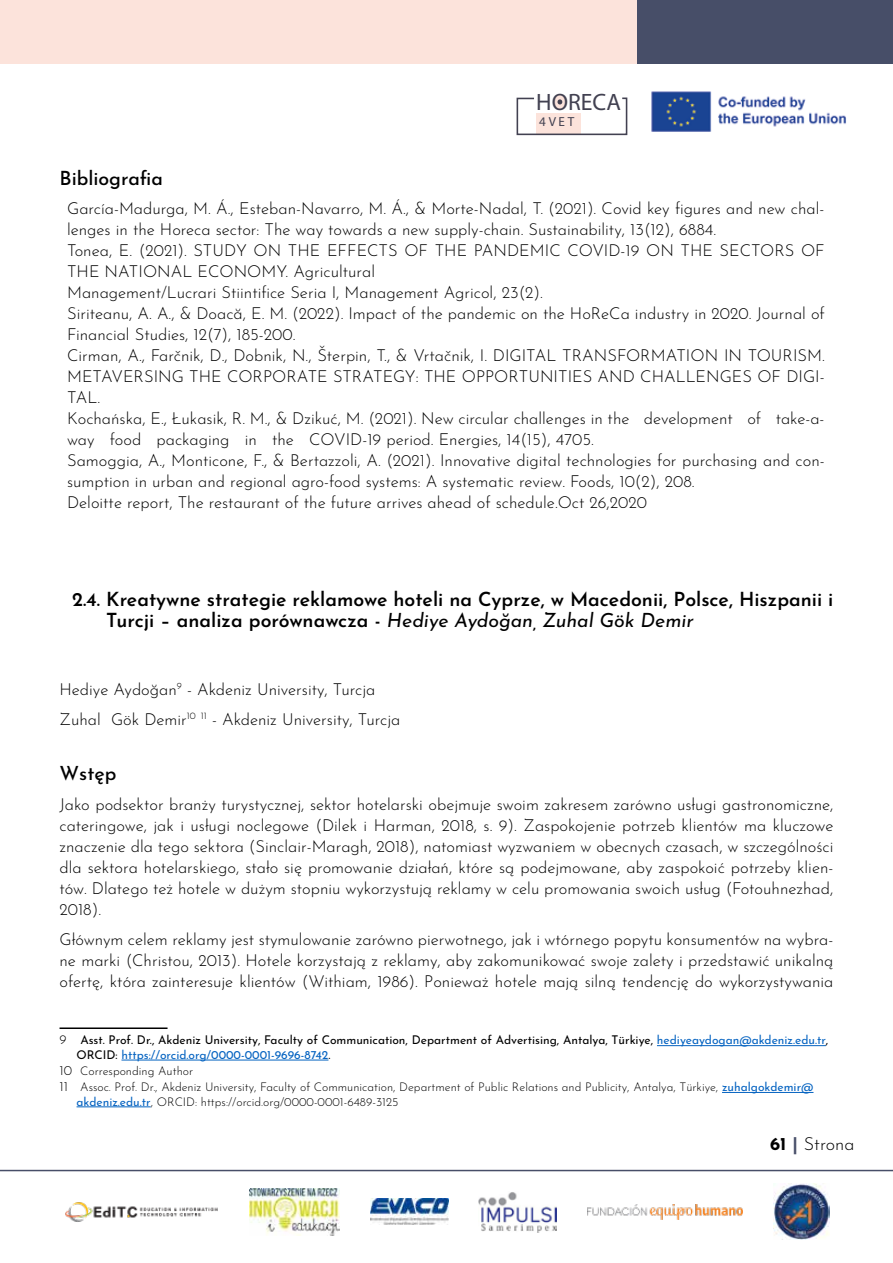
<style>
.page{position:relative;width:893px;height:1263px;background:#fff}
.page>*{position:absolute;margin:0;border:0;box-sizing:border-box;transform-origin:0 0}
.t1{font:600 23.7px "Josefin Sans";color:#424151}
.t2{font:600 19.5px/21px "Josefin Sans";color:#000}
.t3{font:500 19.5px "Josefin Sans";color:#000}
.t4{font:300 18px "Josefin Sans";color:#000}
.t5{font:300 16.5px/21px "Josefin Sans";color:#000}
.t6{font:300 13.2px "Josefin Sans";color:#424151}
.t7{font:300 12px/16.2px "Josefin Sans";color:#000}
.t8{font:12px/14.4px "Josefin Sans";color:#000}
.s1{font-weight:400;font-style:italic}
.s2{font-weight:300;font-size:13.5px}
.s3{color:#0563c1}
.s4{font-size:13.5px}
.s5{font-weight:400;color:#0563c1}
.s6{font-weight:700}
.s7{font-weight:700;color:#474e68}
</style>
<div class="page">
<div style="left:0;top:0;width:893px;height:64px;background:#fce3db"></div>
<div style="left:638px;top:0;width:255px;height:64px;background:#474e68"></div>
<div style="left:553px;top:95px;width:14px;height:14px;background:#fce3db;border-radius:50%"></div>
<svg style="left:516px;top:97px;width:112px;height:39px"></svg>
<img style="left:65px;top:1202px;width:153px;height:20px">
<img style="left:587px;top:1204px;width:155px;height:15px">
<img style="left:479px;top:1192px;width:77px;height:40px">
<img style="left:370px;top:1199px;width:78px;height:26px">
<img style="left:250px;top:1188px;width:90px;height:47px">
<img style="left:773px;top:1184px;width:56px;height:56px">
<hr style="left:0;top:1170px;width:893px;height:1px;background:#474e68">
<hr style="left:0;top:0;width:1px;height:64px;background:#474e68">
<img style="left:651px;top:91px;width:195px;height:41px">
<hr style="left:60px;top:1027px;width:108px;height:2px;background:#000">
<hr style="left:657px;top:1045px;width:169px;height:1px;background:#0563c1">
<hr style="left:121px;top:1060px;width:207px;height:1px;background:#0563c1">
<hr style="left:722px;top:1092px;width:91px;height:1px;background:#0563c1">
<hr style="left:77px;top:1106px;width:74px;height:1px;background:#0563c1">
<h1 class="t1" style="left:536px;top:87px;width:86px">HORECA</h1>
<p class="t6" style="left:539px;top:113px;width:37px">4VET</p>
<p class="t3" style="left:60px;top:163px;width:105px">Bibliografia</p>
<p class="t5" style="left:67px;top:197px;width:759px">García-Madurga, M. Á., Esteban-Navarro, M. Á., &amp; Morte-Nadal, T. (2021). Covid key figures and new chal&shy;lenges in the Horeca sector: The way towards a new supply-chain. Sustainability, 13(12), 6884.<br>Tonea, E. (2021). STUDY ON THE EFFECTS OF THE PANDEMIC COVID-19 ON THE SECTORS OF THE NATIONAL ECONOMY. Agricultural<br>Management/Lucrari Stiintifice Seria I, Management Agricol, 23(2).<br>Siriteanu, A. A., &amp; Doacă, E. M. (2022). Impact of the pandemic on the HoReCa industry in 2020. Journal of Financial Studies, 12(7), 185-200.<br>Cirman, A., Farčnik, D., Dobnik, N., Šterpin, T., &amp; Vrtačnik, I. DIGITAL TRANSFORMATION IN TOURISM.<br>METAVERSING THE CORPORATE STRATEGY: THE OPPORTUNITIES AND CHALLENGES OF DIGI-TAL.<br>Kochańska, E., Łukasik, R. M., &amp; Dzikuć, M. (2021). New circular challenges in the development of take-a&shy;way food packaging in the COVID-19 period. Energies, 14(15), 4705.<br>Samoggia, A., Monticone, F., &amp; Bertazzoli, A. (2021). Innovative digital technologies for purchasing and con&shy;sumption in urban and regional agro-food systems: A systematic review. Foods, 10(2), 208.<br>Deloitte report, The restaurant of the future arrives ahead of schedule.Oct 26,2020</p>
<p class="t2" style="left:106px;top:587px;width:729px;text-indent:-34px">2.4. Kreatywne strategie reklamowe hoteli na Cyprze, w Macedonii, Polsce, Hiszpanii i<br>Turcji – analiza porównawcza - <span class="s1">Hediye Aydoğan, Zuhal Gök Demir</span></p>
<p class="t5" style="left:60px;top:673px;width:342px;line-height:30px">Hediye Aydoğan<sup>9</sup> - Akdeniz University, Turcja<br>Zuhal Gök Demir<sup>10</sup> <sup>11</sup> - Akdeniz University, Turcja</p>
<p class="t3" style="left:60px;top:759px;width:58px">Wstęp</p>
<p class="t5" style="left:60px;top:792px;width:775px;text-align:justify">Jako podsektor branży turystycznej, sektor hotelarski obejmuje swoim zakresem zarówno usługi gastronomiczne, cateringowe, jak i usługi noclegowe (Dilek i Harman, 2018, s. 9). Zaspokojenie potrzeb klientów ma kluczowe znaczenie dla tego sektora (Sinclair-Maragh, 2018), natomiast wyzwaniem w obecnych czasach, w szczególności dla sektora hotelarskiego, stało się promowanie działań, które są podejmowane, aby zaspokoić potrzeby klien&shy;tów. Dlatego też hotele w dużym stopniu wykorzystują reklamy w celu promowania swoich usług (Fotouhnezhad, 2018).</p>
<p class="t5" style="left:60px;top:927px;width:775px;text-align:justify">Głównym celem reklamy jest stymulowanie zarówno pierwotnego, jak i wtórnego popytu konsumentów na wybra&shy;ne marki (Christou, 2013). Hotele korzystają z reklamy, aby zakomunikować swoje zalety i przedstawić unikalną ofertę, która zainteresuje klientów (Withiam, 1986). Ponieważ hotele mają silną tendencję do wykorzystywania</p>
<p class="t8" style="left:77px;top:1032px;width:753px;text-indent:-17px"><span class="s2">9</span> Asst. Prof. Dr., Akdeniz University, Faculty of Communication, Department of Advertising, Antalya, Türkiye, <span class="s3">hediyeaydogan@akdeniz.edu.tr</span>,<br>ORCID: <span class="s3">https://orcid.org/0000-0001-9696-8742</span>.</p>
<p class="t7" style="left:60px;top:1062px;width:755px"><span class="s4">10</span> Corresponding Author<br><span class="s4">11</span> Assoc. Prof. Dr., Akdeniz University, Faculty of Communication, Department of Public Relations and Publicity, Antalya, Türkiye, <span class="s5">zuhalgokdemir@</span></p>
<p class="t7" style="left:77px;top:1092px;width:323px"><span class="s5">akdeniz.edu.tr</span>, ORCID: https://orcid.org/0000-0001-6489-3125</p>
<p class="t4" style="left:770px;top:1130px;width:86px"><span class="s6">61</span> <span class="s7">|</span> Strona</p>
</div>
